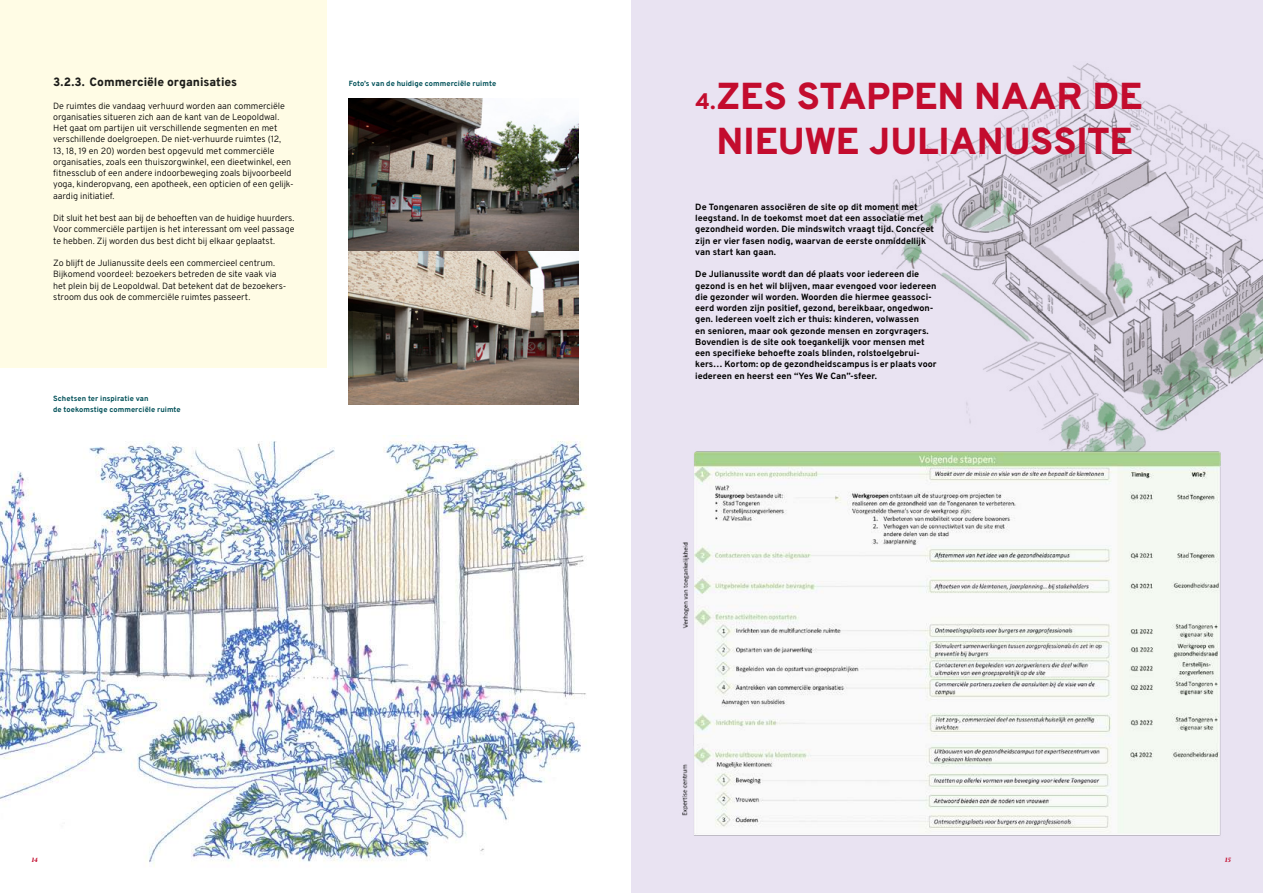
<style>
.page{position:relative;width:1263px;height:893px;background:#fff}
.page>*{position:absolute;margin:0;border:0;box-sizing:border-box;transform-origin:0 0}
.t1{font:800 37.5px/45px "Overpass";letter-spacing:-.005em;color:#c30c2e;text-align:center}
.t2{font:800 12px "Overpass";letter-spacing:-.005em;color:#1c1c19}
.t3{font:300 9px/11.2px "Overpass";letter-spacing:-.005em;color:#000}
.t4{font:700 9px/11.2px "Overpass";color:#000}
.t5{font:700 7.5px/11.2px "Overpass";letter-spacing:.005em;color:#005058}
.t6{font:italic 800 6.75px "Bennet Display";color:#c30c2e}
.s1{font-size:22.5px}
</style>
<div class="page">
<div style="left:631px;top:0;width:632px;height:893px;background:#e9e3f2"></div>
<div style="left:0;top:0;width:326px;height:367px;background:#fffce5"></div>
<img style="left:879px;top:63px;width:384px;height:387px">
<img style="left:682px;top:450px;width:539px;height:386px">
<img style="left:349px;top:98px;width:229px;height:306px">
<img style="left:0;top:440px;width:587px;height:427px">
<h2 class="t2" style="left:53px;top:72px;width:185px">3.2.3. Commerciële organisaties</h2>
<p class="t3" style="left:53px;top:99px;width:242px">De ruimtes die vandaag verhuurd worden aan commerciële organisaties situeren zich aan de kant van de Leopoldwal.<br>Het gaat om partijen uit verschillende segmenten en met verschillende doelgroepen. De niet-verhuurde ruimtes (12, 13, 18, 19 en 20) worden best opgevuld met commerciële organisaties, zoals een thuiszorgwinkel, een dieetwinkel, een fitnessclub of een andere indoorbeweging zoals bijvoorbeeld yoga, kinderopvang, een apotheek, een opticien of een gelijk&shy;aardig initiatief.</p>
<p class="t3" style="left:53px;top:212px;width:243px;text-align:justify">Dit sluit het best aan bij de behoeften van de huidige huurders.<br>Voor commerciële partijen is het interessant om veel passage te hebben. Zij worden dus best dicht bij elkaar geplaatst.</p>
<p class="t3" style="left:53px;top:257px;width:235px">Zo blijft de Julianussite deels een commercieel centrum.<br>Bijkomend voordeel: bezoekers betreden de site vaak via het plein bij de Leopoldwal. Dat betekent dat de bezoekers&shy;stroom dus ook de commerciële ruimtes passeert.</p>
<p class="t5" style="left:53px;top:393px;width:129px">Schetsen ter inspiratie van<br>de toekomstige commerciële ruimte</p>
<p class="t5" style="left:349px;top:78px;width:149px">Foto’s van de huidige commerciële ruimte</p>
<h1 class="t1" style="left:695px;top:73px;width:449px"><span class="s1">4.</span> ZES STAPPEN NAAR DE<br>NIEUWE JULIANUSSITE</h1>
<p class="t4" style="left:695px;top:201px;width:240px">De Tongenaren associëren de site op dit moment met leegstand. In de toekomst moet dat een associatie met gezondheid worden. Die mindswitch vraagt tijd. Concreet zijn er vier fasen nodig, waarvan de eerste onmiddellijk van start kan gaan.</p>
<p class="t4" style="left:695px;top:269px;width:243px">De Julianussite wordt dan dé plaats voor iedereen die gezond is en het wil blijven, maar evengoed voor iedereen die gezonder wil worden. Woorden die hiermee geassoci&shy;eerd worden zijn positief, gezond, bereikbaar, ongedwon&shy;gen. Iedereen voelt zich er thuis: kinderen, volwassen<br>en senioren, maar ook gezonde mensen en zorgvragers.<br>Bovendien is de site ook toegankelijk voor mensen met een specifieke behoefte zoals blinden, rolstoelgebrui&shy;kers… Kortom: op de gezondheidscampus is er plaats voor iedereen en heerst een “Yes We Can”-sfeer.</p>
<p class="t6" style="left:32px;top:856px;width:8px">14</p>
<p class="t6" style="left:1225px;top:856px;width:7px">15</p>
</div>
